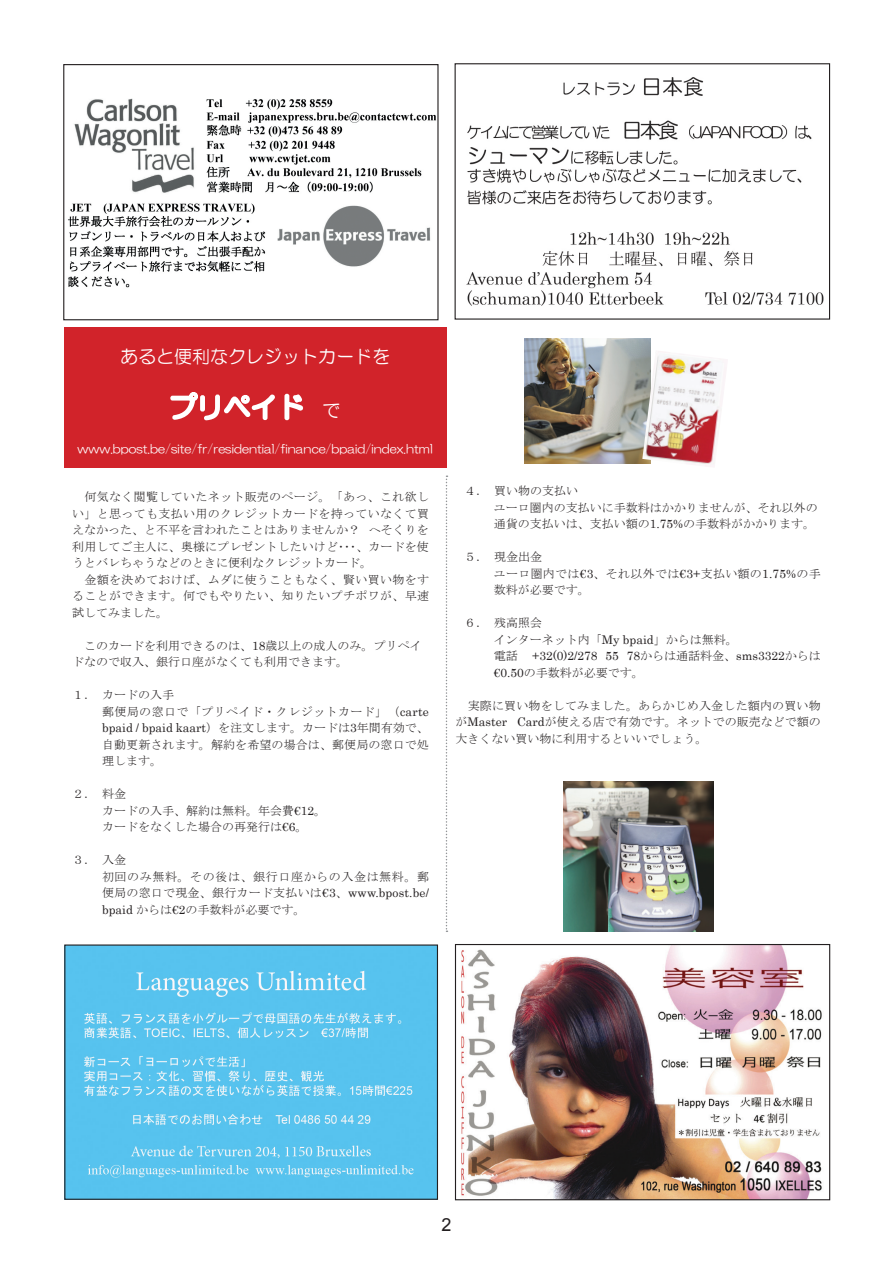
<style>
.page{position:relative;width:893px;height:1263px;background:#fff}
.page>*{position:absolute;margin:0;border:0;box-sizing:border-box;transform-origin:0 0}
.t1{font:18px "HG Maru Gothic MPRO";color:#fff}
.t2{font:18px "Arial";color:#231f20}
.t3{font:12px/16.5px "MS Mincho";color:#231f20;text-align:justify}
.t4{font:12px "HG Maru Gothic MPRO";color:#fff}
.t5{font:12px/16.5px "Century";color:#231f20}
.t6{font:12px/16.5px "MS Mincho";letter-spacing:.025em;color:#231f20}
.s1{font-family:"Century"}
.s2{font-family:"MS Mincho"}
</style>
<div class="page">
<div style="left:64px;top:327px;width:382px;height:141px;background:#d1232a"></div>
<svg style="left:170px;top:392px;width:105px;height:29px"></svg>
<svg style="left:284px;top:393px;width:19px;height:28px"></svg>
<img style="left:525px;top:338px;width:125px;height:125px">
<img style="left:642px;top:350px;width:85px;height:117px">
<img style="left:563px;top:782px;width:150px;height:149px">
<svg style="left:446px;top:475px;width:1px;height:457px"></svg>
<img style="left:68px;top:98px;width:369px;height:190px">
<div style="left:63px;top:64px;width:376px;height:256px;border:1px solid #231f20"></div>
<img style="left:466px;top:77px;width:358px;height:229px">
<div style="left:455px;top:63px;width:375px;height:257px;border:1px solid #231f20"></div>
<img style="left:461px;top:946px;width:361px;height:252px">
<div style="left:455px;top:944px;width:375px;height:256px;border:1px solid #231f20"></div>
<img style="left:66px;top:946px;width:370px;height:252px">
<div style="left:64px;top:944px;width:374px;height:256px;border:1px solid #231f20"></div>
<p class="t1" style="left:120px;top:347px;width:272px">あると便利なクレジットカードを</p>
<p class="t4" style="left:78px;top:442px;width:357px">www.bpost.be/site/fr/residential/finance/bpaid/index.html</p>
<p class="t3" style="left:72px;top:489px;width:358px;text-indent:12px">何気なく閲覧していたネット販売のページ。「あっ、これ欲しい」と思っても支払い用のクレジットカードを持っていなくて買えなかった、と不平を言われたことはありませんか？ へそくりを利用してご主人に、奥様にプレゼントしたいけど･･･、カードを使うとバレちゃうなどのときに便利なクレジットカード。</p>
<p class="t3" style="left:72px;top:571px;width:358px">　金額を決めておけば、ムダに使うこともなく、賢い買い物をすることができます。何でもやりたい、知りたいプチポワが、早速試してみました。</p>
<p class="t3" style="left:72px;top:637px;width:351px">　このカードを利用できるのは、<span class="s1">18</span>歳以上の成人のみ。プリペイドなので収入、銀行口座がなくても利用できます。</p>
<p class="t3" style="left:72px;top:687px;width:103px">１． カードの入手</p>
<p class="t3" style="left:102px;top:703px;width:328px">郵便局の窓口で「プリペイド・クレジットカード」（<span class="s1">carte bpaid / bpaid kaart</span>）を注文します。カードは<span class="s1">3</span>年間有効で、自動更新されます。解約を希望の場合は、郵便局の窓口で処理します。</p>
<p class="t3" style="left:72px;top:786px;width:55px">２． 料金</p>
<p class="t3" style="left:102px;top:802px;width:226px">カードの入手、解約は無料。年会費<span class="s1">€12</span>。</p>
<p class="t3" style="left:102px;top:819px;width:207px">カードをなくした場合の再発行は<span class="s1">€6</span>。</p>
<p class="t3" style="left:72px;top:852px;width:55px">３． 入金</p>
<p class="t3" style="left:102px;top:868px;width:328px">初回のみ無料。その後は、銀行口座からの入金は無料。郵便局の窓口で現金、銀行カード支払いは<span class="s1">€3</span>、<span class="s1">www.bpost.be/ bpaid</span> からは<span class="s1">€2</span>の手数料が必要です。</p>
<p class="t3" style="left:464px;top:483px;width:115px">４． 買い物の支払い</p>
<p class="t3" style="left:494px;top:499px;width:325px">ユーロ圏内の支払いに手数料はかかりませんが、それ以外の通貨の支払いは、支払い額の<span class="s1">1.75%</span>の手数料がかかります。</p>
<p class="t3" style="left:464px;top:549px;width:79px">５． 現金出金</p>
<p class="t6" style="left:494px;top:565px;width:328px">ユーロ圏内では<span class="s1">€3</span>、それ以外では<span class="s1">€3+</span>支払い額の<span class="s1">1.75%</span>の手数料が必要です。</p>
<p class="t3" style="left:464px;top:615px;width:79px">６． 残高照会</p>
<p class="t3" style="left:494px;top:631px;width:246px">インターネット内「<span class="s1">My bpaid</span>」からは無料。</p>
<p class="t5" style="left:494px;top:646px;width:328px"><span class="s2">電話</span> +32(0)2/278 55 78<span class="s2">からは通話料金、</span>sms3322<span class="s2">からは</span>€0.50<span class="s2">の手数料が必要です。</span></p>
<p class="t3" style="left:455px;top:697px;width:367px">　実際に買い物をしてみました。あらかじめ入金した額内の買い物が<span class="s1">Master Card</span>が使える店で有効です。ネットでの販売などで額の大きくない買い物に利用するといいでしょう。</p>
<p class="t2" style="left:441px;top:1213px;width:12px">2</p>
</div>
